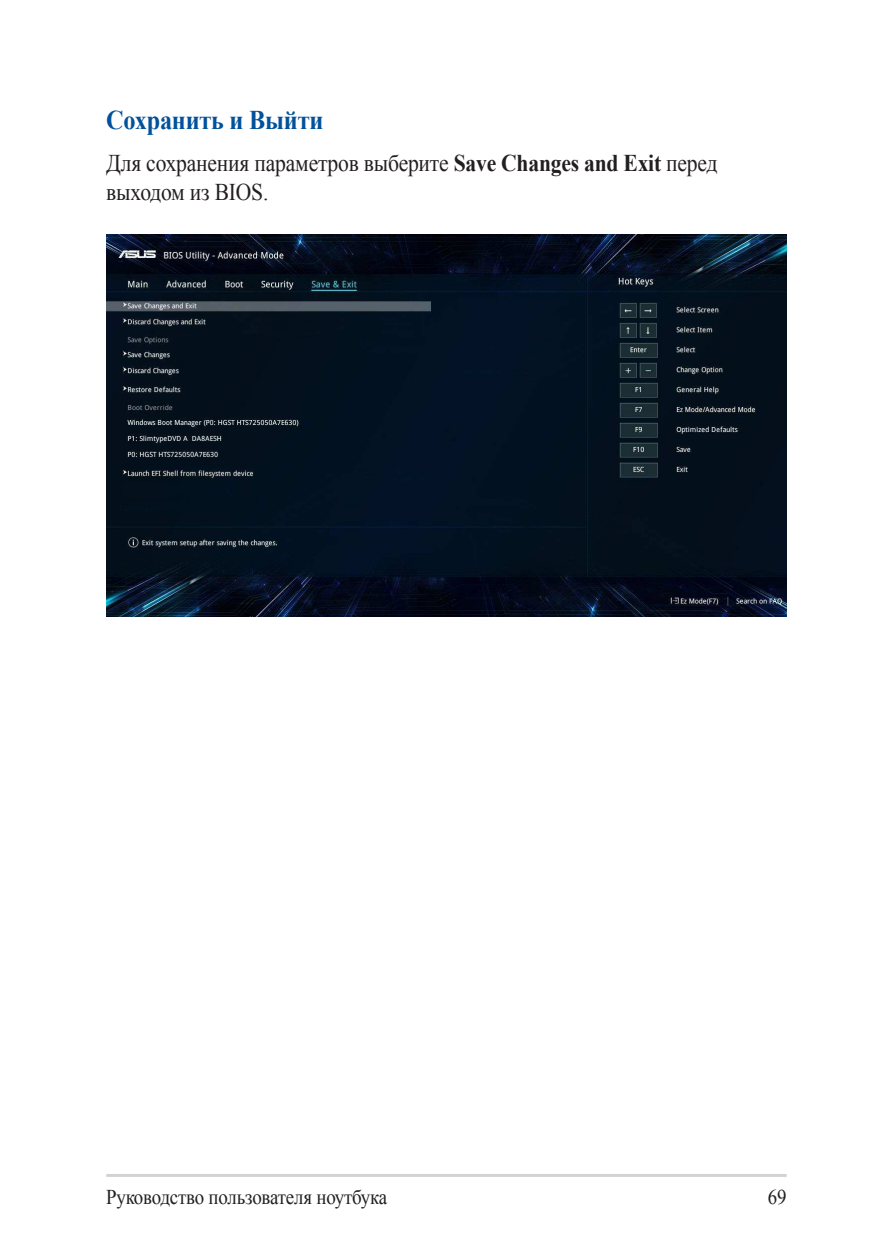
<style>
.page{position:relative;width:893px;height:1259px;background:#fff}
.page>*{position:absolute;margin:0;border:0;box-sizing:border-box;transform-origin:0 0}
.t1{font:700 27px "Times New Roman";letter-spacing:-.01em;color:#01529a;scale:.9 1}
.t2{font:24px/28.8px "Times New Roman";letter-spacing:-.01em;color:#231f20;scale:.9 1}
.t3{font:21px "Times New Roman";letter-spacing:-.01em;color:#231f20;scale:.9 1}
.s1{font-weight:700}
</style>
<div class="page">
<hr style="left:106px;top:1174px;width:681px;height:3px;background:#d1d2d4">
<img style="left:106px;top:234px;width:681px;height:383px">
<p class="t1" style="left:106px;top:101px;width:243px">Сохранить и Выйти</p>
<p class="t2" style="left:106px;top:149px;width:681px">Для сохранения параметров выберите <span class="s1">Save Changes and Exit</span> перед выходом из BIOS.</p>
<p class="t3" style="left:106px;top:1183px;width:314px">Руководство пользователя ноутбука</p>
<p class="t3" style="left:768px;top:1183px;width:22px">69</p>
</div>
